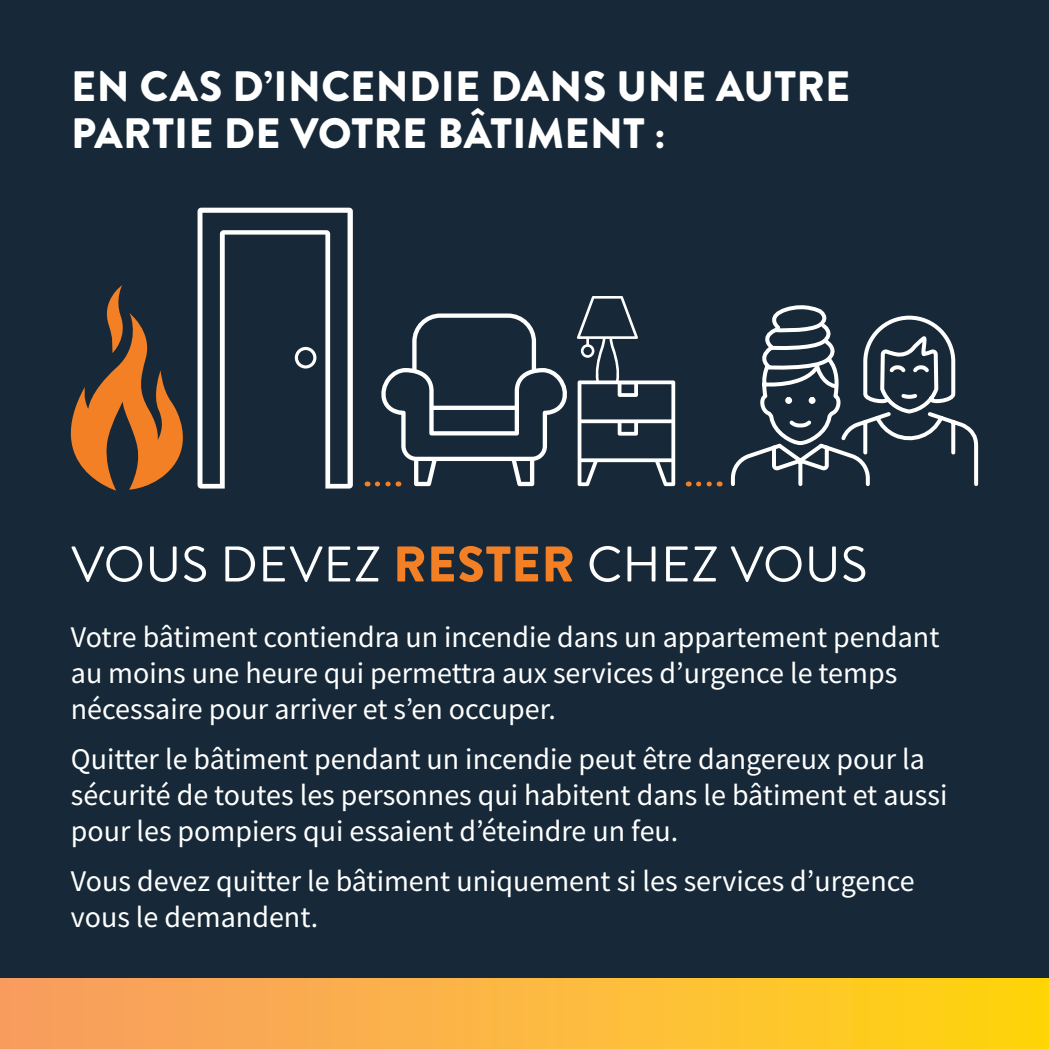
<style>
.page{position:relative;width:1049px;height:1049px;background:#172938}
.page>*{position:absolute;margin:0;border:0;box-sizing:border-box;transform-origin:0 0}
.t1{font:50px "Brandon Grotesque";letter-spacing:.01em;color:#fff}
.t2{font:900 42.5px/47.5px "Brandon Grotesque";letter-spacing:.01em;color:#fff}
.t3{font:30px/36px "Source Sans Pro";color:#fff}
.s1{font-weight:900;color:#f48026}
</style>
<div class="page">
<div style="left:0;top:978px;width:1049px;height:71px;background:linear-gradient(to right,#f89b68,#ffd512)"></div>
<svg style="left:698px;top:481px;width:22px;height:5px"></svg>
<svg style="left:730px;top:305px;width:249px;height:181px"></svg>
<svg style="left:198px;top:208px;width:155px;height:280px"></svg>
<svg style="left:70px;top:285px;width:113px;height:206px"></svg>
<svg style="left:377px;top:313px;width:190px;height:173px"></svg>
<svg style="left:577px;top:296px;width:98px;height:190px"></svg>
<h2 class="t2" style="left:71px;top:63px;width:780px">EN CAS D’INCENDIE DANS UNE AUTRE<br>PARTIE DE VOTRE BÂTIMENT :</h2>
<h1 class="t1" style="left:71px;top:530px;width:798px">VOUS DEVEZ <span class="s1">RESTER</span> CHEZ VOUS</h1>
<p class="t3" style="left:71px;top:619px;width:870px">Votre bâtiment contiendra un incendie dans un appartement pendant au moins une heure qui permettra aux services d’urgence le temps nécessaire pour arriver et s’en occuper.</p>
<p class="t3" style="left:71px;top:741px;width:878px">Quitter le bâtiment pendant un incendie peut être dangereux pour la sécurité de toutes les personnes qui habitent dans le bâtiment et aussi pour les pompiers qui essaient d’éteindre un feu.</p>
<p class="t3" style="left:71px;top:863px;width:845px">Vous devez quitter le bâtiment uniquement si les services d’urgence vous le demandent.</p>
</div>
